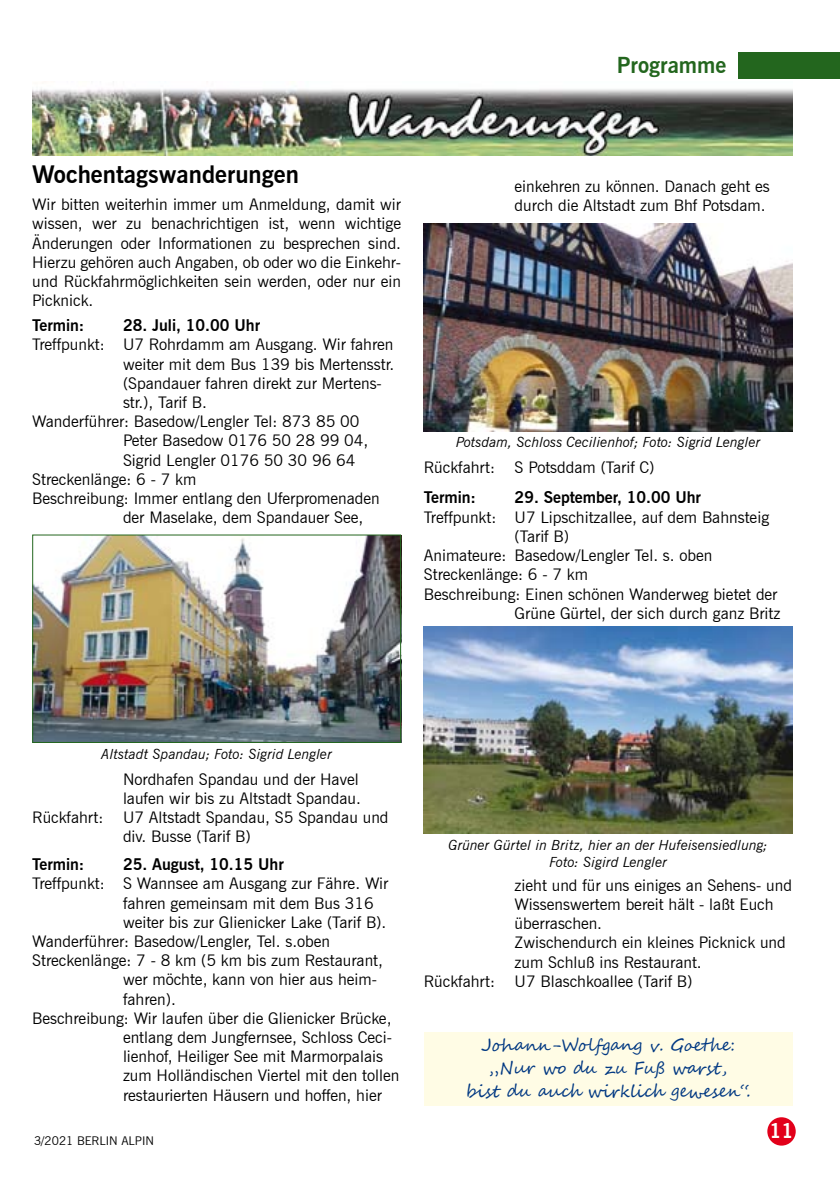
<style>
.page{position:relative;width:840px;height:1191px;background:#fff}
.page>*{position:absolute;margin:0;border:0;box-sizing:border-box;transform-origin:0 0}
.t1{font:700 24px "News Gothic BT";color:#000}
.t2{font:700 22px "News Gothic BT";color:#23661e}
.t3{font:700 20px "News Gothic BT";color:#fffffd}
.t4{font:17px/23px "Segoe Script";color:#003882;text-align:center}
.t5{font:16px/19.2px "News Gothic BT";color:#000;text-align:justify}
.t6{font:700 16px "News Gothic BT";color:#000}
.t7{font:italic 14px/16.8px "News Gothic BT";color:#000;text-align:center}
.t8{font:12px "News Gothic BT";color:#000}
</style>
<div class="page">
<div style="left:738px;top:52px;width:101px;height:26px;background:#23661e"></div>
<div style="left:767px;top:1118px;width:27px;height:26px;background:#e2001a;border-radius:50%"></div>
<div style="left:766px;top:1117px;width:29px;height:28px;border:2px solid #e2001a;border-radius:50%"></div>
<img style="left:32px;top:89px;width:760px;height:66px">
<img style="left:34px;top:536px;width:365px;height:205px">
<div style="left:32px;top:534px;width:369px;height:209px;border:1px solid #23661e"></div>
<img style="left:423px;top:224px;width:369px;height:207px">
<img style="left:423px;top:626px;width:369px;height:207px">
<div style="left:423px;top:1032px;width:369px;height:74px;background:#fffce5"></div>
<h2 class="t2" style="left:616px;top:52px;width:111px">Programme</h2>
<h1 class="t1" style="left:32px;top:160px;width:268px">Wochentagswanderungen</h1>
<p class="t5" style="left:32px;top:195px;width:370px">Wir bitten weiterhin immer um Anmeldung, damit wir wissen, wer zu benachrichtigen ist, wenn wichtige Änderungen oder Informationen zu besprechen sind.<br>Hierzu gehören auch Angaben, ob oder wo die Einkehr&shy;und Rückfahrmöglichkeiten sein werden, oder nur ein Picknick.</p>
<p class="t6" style="left:32px;top:316px;width:54px">Termin:</p>
<p class="t6" style="left:123px;top:316px;width:139px">28. Juli, 10.00 Uhr</p>
<p class="t5" style="left:32px;top:335px;width:362px">Treffpunkt: U7 Rohrdamm am Ausgang. Wir fahren</p>
<p class="t5" style="left:123px;top:354px;width:272px">weiter mit dem Bus 139 bis Mertensstr.</p>
<p class="t5" style="left:123px;top:373px;width:260px">(Spandauer fahren direkt zur Mertens-</p>
<p class="t5" style="left:123px;top:392px;width:85px">str.), Tarif B.</p>
<p class="t5" style="left:32px;top:412px;width:328px">Wanderführer: Basedow/Lengler Tel: 873 85 00</p>
<p class="t5" style="left:123px;top:431px;width:247px">Peter Basedow 0176 50 28 99 04,</p>
<p class="t5" style="left:123px;top:450px;width:234px">Sigrid Lengler 0176 50 30 96 64</p>
<p class="t5" style="left:32px;top:469px;width:166px">Streckenlänge: 6 - 7 km</p>
<p class="t5" style="left:32px;top:488px;width:349px">Beschreibung: Immer entlang den Uferpromenaden</p>
<p class="t5" style="left:123px;top:508px;width:242px">der Maselake, dem Spandauer See,</p>
<p class="t5" style="left:514px;top:177px;width:256px">einkehren zu können. Danach geht es durch die Altstadt zum Bhf Potsdam.</p>
<p class="t7" style="left:456px;top:434px;width:305px">Potsdam, Schloss Cecilienhof; Foto: Sigrid Lengler</p>
<p class="t5" style="left:423px;top:457px;width:232px">Rückfahrt: S Potsddam (Tarif C)</p>
<p class="t6" style="left:423px;top:488px;width:54px">Termin:</p>
<p class="t6" style="left:514px;top:488px;width:188px">29. September, 10.00 Uhr</p>
<p class="t5" style="left:423px;top:507px;width:346px">Treffpunkt: U7 Lipschitzallee, auf dem Bahnsteig</p>
<p class="t5" style="left:514px;top:526px;width:56px">(Tarif B)</p>
<p class="t5" style="left:423px;top:546px;width:290px">Animateure: Basedow/Lengler Tel. s. oben</p>
<p class="t5" style="left:423px;top:565px;width:166px">Streckenlänge: 6 - 7 km</p>
<p class="t5" style="left:423px;top:584px;width:355px">Beschreibung: Einen schönen Wanderweg bietet der</p>
<p class="t5" style="left:514px;top:603px;width:267px">Grüne Gürtel, der sich durch ganz Britz</p>
<p class="t7" style="left:101px;top:746px;width:232px">Altstadt Spandau; Foto: Sigrid Lengler</p>
<p class="t5" style="left:123px;top:769px;width:237px">Nordhafen Spandau und der Havel</p>
<p class="t5" style="left:123px;top:788px;width:239px">laufen wir bis zu Altstadt Spandau.</p>
<p class="t5" style="left:32px;top:808px;width:357px">Rückfahrt: U7 Altstadt Spandau, S5 Spandau und</p>
<p class="t5" style="left:123px;top:827px;width:129px">div. Busse (Tarif B)</p>
<p class="t6" style="left:32px;top:854px;width:54px">Termin:</p>
<p class="t6" style="left:123px;top:854px;width:162px">25. August, 10.15 Uhr</p>
<p class="t5" style="left:32px;top:874px;width:357px">Treffpunkt: S Wannsee am Ausgang zur Fähre. Wir</p>
<p class="t5" style="left:123px;top:893px;width:252px">fahren gemeinsam mit dem Bus 316</p>
<p class="t5" style="left:123px;top:912px;width:265px">weiter bis zur Glienicker Lake (Tarif B).</p>
<p class="t5" style="left:32px;top:931px;width:299px">Wanderführer: Basedow/Lengler, Tel. s.oben</p>
<p class="t5" style="left:32px;top:950px;width:352px">Streckenlänge: 7 - 8 km (5 km bis zum Restaurant,</p>
<p class="t5" style="left:123px;top:970px;width:255px">wer möchte, kann von hier aus heim-</p>
<p class="t5" style="left:123px;top:989px;width:54px">fahren).</p>
<p class="t5" style="left:32px;top:1008px;width:360px">Beschreibung: Wir laufen über die Glienicker Brücke,</p>
<p class="t5" style="left:123px;top:1027px;width:270px">entlang dem Jungfernsee, Schloss Ceci-</p>
<p class="t5" style="left:123px;top:1046px;width:261px">lienhof, Heiliger See mit Marmorpalais</p>
<p class="t5" style="left:123px;top:1066px;width:278px">zum Holländischen Viertel mit den tollen</p>
<p class="t5" style="left:123px;top:1085px;width:260px">restaurierten Häusern und hoffen, hier</p>
<p class="t8" style="left:34px;top:1133px;width:121px">3/2021 BERLIN ALPIN</p>
<p class="t7" style="left:448px;top:836px;width:321px">Grüner Gürtel in Britz, hier an der Hufeisensiedlung;<br>Foto: Sigird Lengler</p>
<p class="t5" style="left:514px;top:875px;width:279px">zieht und für uns einiges an Sehens- und</p>
<p class="t5" style="left:514px;top:894px;width:260px">Wissenswertem bereit hält - laßt Euch</p>
<p class="t5" style="left:514px;top:913px;width:89px">überraschen.</p>
<p class="t5" style="left:514px;top:933px;width:272px">Zwischendurch ein kleines Picknick und</p>
<p class="t5" style="left:514px;top:952px;width:188px">zum Schluß ins Restaurant.</p>
<p class="t5" style="left:423px;top:971px;width:270px">Rückfahrt: U7 Blaschkoallee (Tarif B)</p>
<p class="t4" style="left:465px;top:1033px;width:286px">Johann-Wolfgang v. Goethe: „Nur wo du zu Fuß warst,<br>bist du auch wirklich gewesen“.</p>
<p class="t3" style="left:769px;top:1118px;width:26px">11</p>
</div>
